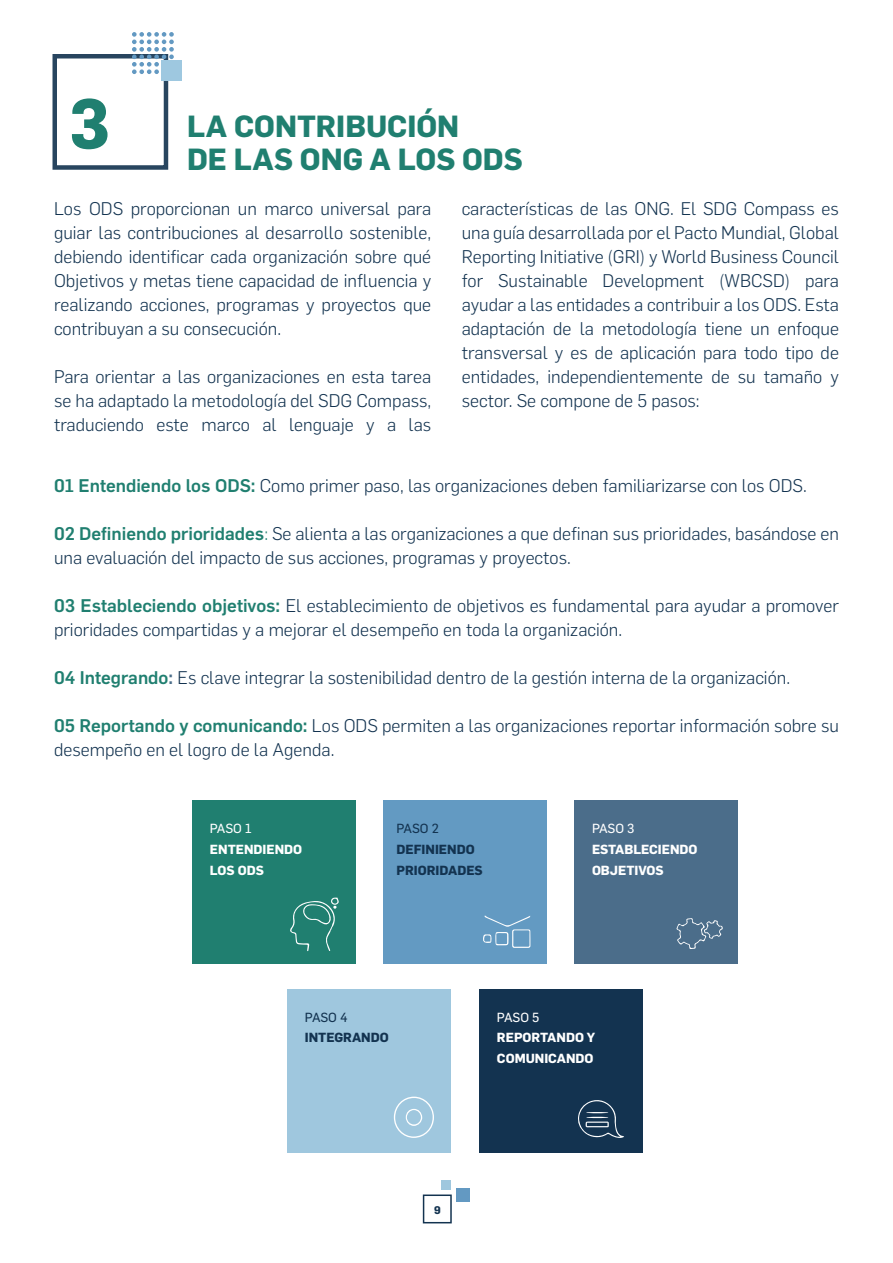
<style>
.page{position:relative;width:893px;height:1263px;background:#fff}
.page>*{position:absolute;margin:0;border:0;box-sizing:border-box;transform-origin:0 0}
.t1{font:700 69px "Flama";color:#207f70}
.t2{font:700 30px/33px "Flama";color:#207f70}
.t3{font:300 18px/24px "Flama";color:#133350;text-align:justify}
.t4{font:700 12.9px/20.7px "Flama";color:#fff}
.t5{font:700 12.9px/20.7px "Flama";color:#133350}
.t6{font:12.9px "Flama Basic";letter-spacing:-.01em;color:#fff}
.t7{font:12.9px "Flama Basic";letter-spacing:-.01em;color:#133350}
.t8{font:700 10.95px "Flama";color:#133350}
.s1{font-weight:500;color:#207f70}
.s2{color:#207f70}
.s3{font-weight:500;color:#4b6d8a}
</style>
<div class="page">
<div style="left:423px;top:1194px;width:29px;height:29px;border:2px solid #133350"></div>
<div style="left:456px;top:1188px;width:13px;height:14px;background:#6399c2"></div>
<div style="left:441px;top:1180px;width:10px;height:10px;background:#9fc7de"></div>
<div style="left:192px;top:799px;width:163px;height:164px;background:#207f70"></div>
<div style="left:287px;top:989px;width:163px;height:164px;background:#9fc7de"></div>
<div style="left:479px;top:989px;width:163px;height:164px;background:#133350"></div>
<div style="left:383px;top:799px;width:163px;height:164px;background:#639ac2"></div>
<div style="left:574px;top:799px;width:163px;height:164px;background:#4b6d8a"></div>
<svg style="left:483px;top:915px;width:47px;height:33px"></svg>
<svg style="left:676px;top:918px;width:47px;height:31px"></svg>
<svg style="left:394px;top:1096px;width:40px;height:42px"></svg>
<svg style="left:578px;top:1100px;width:46px;height:38px"></svg>
<svg style="left:290px;top:897px;width:49px;height:54px"></svg>
<div style="left:52px;top:54px;width:116px;height:116px;border:4px solid #133350"></div>
<svg style="left:132px;top:32px;width:42px;height:42px"></svg>
<div style="left:161px;top:60px;width:21px;height:21px;background:#9ec8e0"></div>
<h1 class="t1" style="left:69px;top:74px;width:43px">3</h1>
<h2 class="t2" style="left:187px;top:107px;width:337px">LA CONTRIBUCIÓN<br>DE LAS ONG A LOS ODS</h2>
<p class="t3" style="left:54px;top:195px;width:379px">Los ODS proporcionan un marco universal para guiar las contribuciones al desarrollo sostenible, debiendo identificar cada organización sobre qué Objetivos y metas tiene capacidad de influencia y realizando acciones, programas y proyectos que contribuyan a su consecución.</p>
<p class="t3" style="left:54px;top:363px;width:379px">Para orientar a las organizaciones en esta tarea se ha adaptado la metodología del SDG Compass, traduciendo este marco al lenguaje y a las</p>
<p class="t3" style="left:462px;top:195px;width:379px">características de las ONG. El SDG Compass es una guía desarrollada por el Pacto Mundial, Global Reporting Initiative (GRI) y World Business Council for Sustainable Development (WBCSD) para ayudar a las entidades a contribuir a los ODS. Esta adaptación de la metodología tiene un enfoque transversal y es de aplicación para todo tipo de entidades, independientemente de su tamaño y sector. Se compone de 5 pasos:</p>
<p class="t3" style="left:54px;top:472px;width:754px"><span class="s1">01 Entendiendo los ODS:</span> Como primer paso, las organizaciones deben familiarizarse con los ODS.</p>
<p class="t3" style="left:54px;top:520px;width:786px"><span class="s1">02 Definiendo prioridades</span><span class="s2">:</span> Se alienta a las organizaciones a que definan sus prioridades, basándose en una evaluación del impacto de sus acciones, programas y proyectos.</p>
<p class="t3" style="left:54px;top:592px;width:786px"><span class="s1">03 Estableciendo objetivos:</span> El establecimiento de objetivos es fundamental para ayudar a promover prioridades compartidas y a mejorar el desempeño en toda la organización.</p>
<p class="t3" style="left:54px;top:664px;width:738px"><span class="s1">04 Integrando</span><span class="s3">:</span> Es clave integrar la sostenibilidad dentro de la gestión interna de la organización.</p>
<p class="t3" style="left:54px;top:712px;width:786px"><span class="s1">05 Reportando y comunicando:</span> Los ODS permiten a las organizaciones reportar información sobre su desempeño en el logro de la Agenda.</p>
<p class="t6" style="left:210px;top:819px;width:43px">PASO 1</p>
<p class="t4" style="left:210px;top:838px;width:94px">ENTENDIENDO<br>LOS ODS</p>
<p class="t7" style="left:396px;top:819px;width:44px">PASO 2</p>
<p class="t5" style="left:396px;top:838px;width:88px">DEFINIENDO<br>PRIORIDADES</p>
<p class="t6" style="left:592px;top:819px;width:44px">PASO 3</p>
<p class="t4" style="left:592px;top:838px;width:107px">ESTABLECIENDO<br>OBJETIVOS</p>
<p class="t7" style="left:305px;top:1008px;width:44px">PASO 4</p>
<p class="t5" style="left:305px;top:1026px;width:85px">INTEGRANDO</p>
<p class="t6" style="left:497px;top:1008px;width:44px">PASO 5</p>
<p class="t4" style="left:497px;top:1026px;width:100px">REPORTANDO Y<br>COMUNICANDO</p>
<p class="t8" style="left:434px;top:1202px;width:8px">9</p>
</div>
